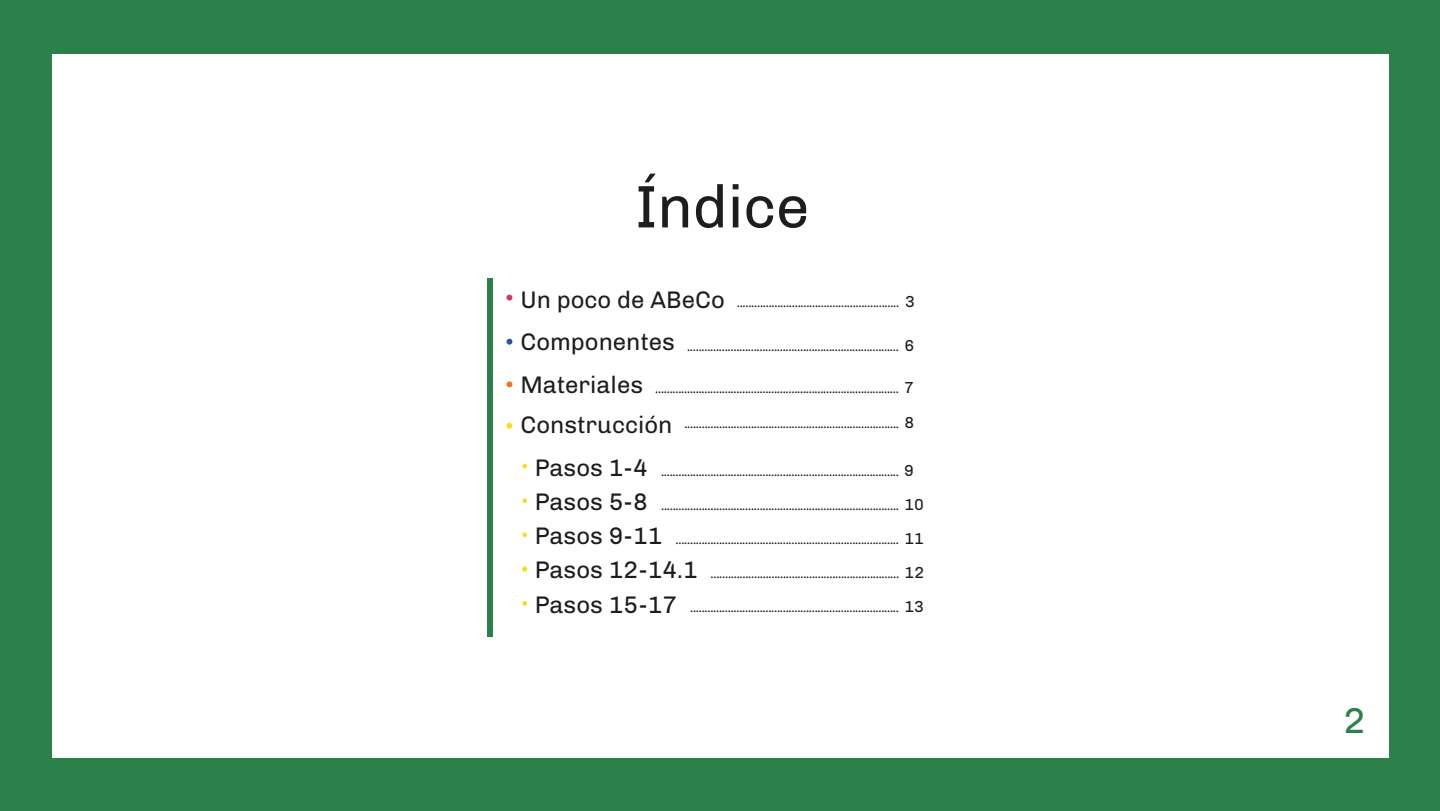
<style>
.page{position:relative;width:1440px;height:811px;background:#fff}
.page>*{position:absolute;margin:0;border:0;box-sizing:border-box;transform-origin:0 0}
.t1{font:60px "Chivo";color:#1d1d1b}
.t2{font:36px "Chivo";color:#2c814b}
.t3{font:24px/34.2px "Chivo";color:#1d1d1b}
.t4{font:14px "Myriad Pro";color:#1d1d1b}
.s1{font-family:"Chivo";font-size:16px}
</style>
<div class="page">
<div style="left:0;top:0;width:1440px;height:810px;background:#2c814b"></div>
<div style="left:52px;top:55px;width:1336px;height:702px;background:#fff"></div>
<svg style="left:507px;top:294px;width:5px;height:6px"></svg>
<svg style="left:522px;top:498px;width:5px;height:5px"></svg>
<svg style="left:522px;top:463px;width:5px;height:5px"></svg>
<svg style="left:522px;top:566px;width:5px;height:5px"></svg>
<svg style="left:522px;top:532px;width:5px;height:4px"></svg>
<svg style="left:522px;top:601px;width:5px;height:4px"></svg>
<svg style="left:507px;top:338px;width:5px;height:6px"></svg>
<svg style="left:507px;top:422px;width:5px;height:6px"></svg>
<svg style="left:507px;top:381px;width:5px;height:6px"></svg>
<div style="left:487px;top:278px;width:6px;height:358px;background:#2c814b"></div>
<h1 class="t1" style="left:635px;top:161px;width:176px">Índice</h1>
<h3 class="t3" style="left:520px;top:276px;width:206px;line-height:42.6px">Un poco de ABeCo<br>Componentes</h3>
<p class="t4" style="left:737px;top:293px;width:180px">........................................................ <span class="s1">3</span></p>
<p class="t4" style="left:687px;top:337px;width:229px">......................................................................... <span class="s1">6</span></p>
<h3 class="t3" style="left:520px;top:366px;width:124px">Materiales</h3>
<p class="t4" style="left:655px;top:380px;width:260px">.................................................................................... <span class="s1">7</span></p>
<p class="t4" style="left:684px;top:415px;width:231px">.......................................................................... <span class="s1">8</span></p>
<p class="t4" style="left:661px;top:462px;width:255px">.................................................................................. <span class="s1">9</span></p>
<p class="t4" style="left:661px;top:496px;width:264px">.................................................................................. <span class="s1">10</span></p>
<p class="t4" style="left:676px;top:530px;width:250px">............................................................................. <span class="s1">11</span></p>
<p class="t4" style="left:711px;top:564px;width:215px">................................................................. <span class="s1">12</span></p>
<p class="t4" style="left:690px;top:598px;width:235px">........................................................................ <span class="s1">13</span></p>
<h3 class="t3" style="left:520px;top:401px;width:153px;line-height:42.6px;text-align:center">Construcción<br>Pasos 1-4</h3>
<h3 class="t3" style="left:535px;top:482px;width:165px">Pasos 5-8<br>Pasos 9-11<br>Pasos 12-14.1<br>Pasos 15-17</h3>
<h2 class="t2" style="left:1344px;top:692px;width:24px">2</h2>
</div>
